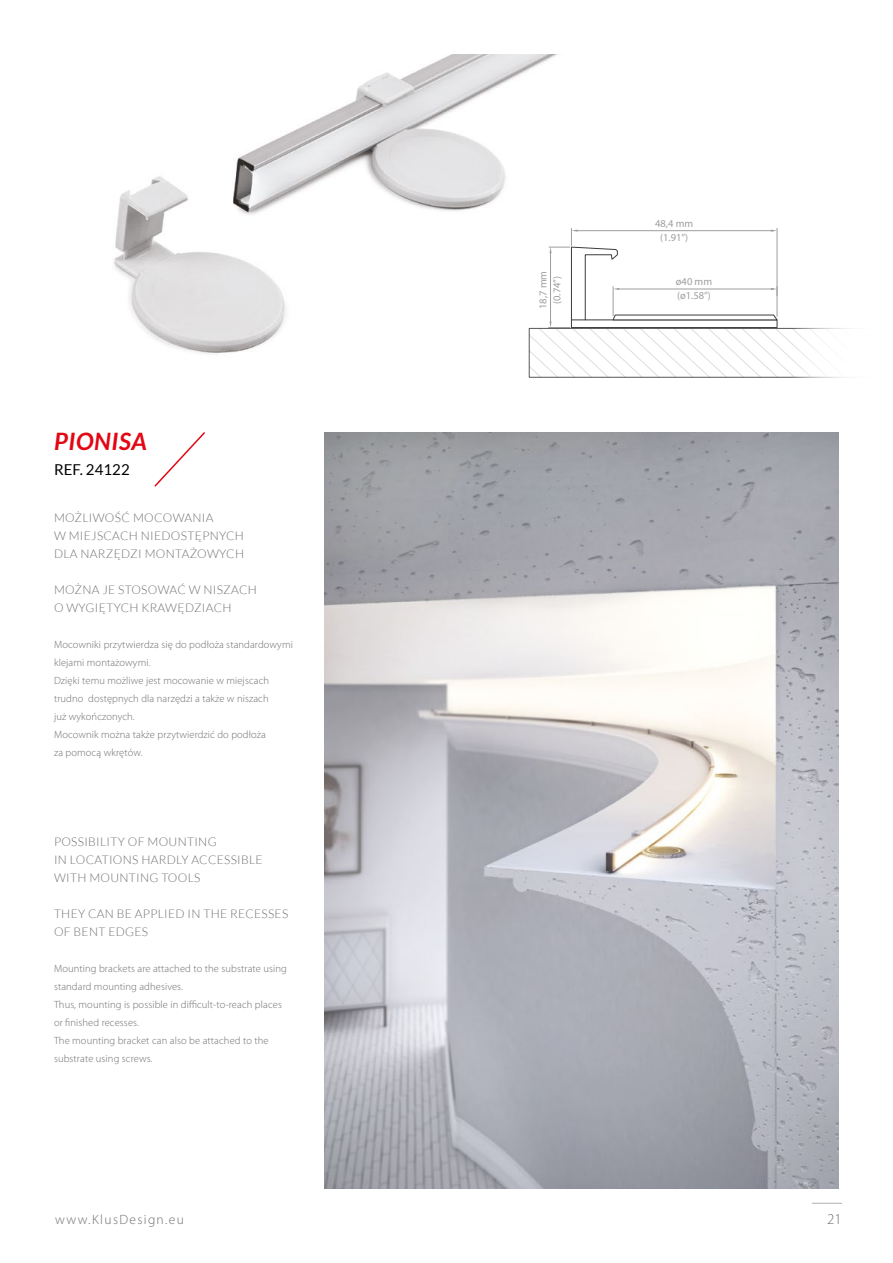
<style>
.page{position:relative;width:893px;height:1263px;background:#fff}
.page>*{position:absolute;margin:0;border:0;box-sizing:border-box;transform-origin:0 0}
.t1{font:italic 700 24px "Lato";letter-spacing:.025em;color:#e30613}
.t2{font:15px "Lato";letter-spacing:.005em;color:#000}
.t3{font:300 15px "Myriad Pro";color:#706f6f}
.t4{font:300 13.5px "Myriad Pro";letter-spacing:.1em;color:#706f6f}
.t5{font:300 12px/18px "Lato";letter-spacing:.025em;color:#706f6f}
.t6{font:300 10.5px/18px "Myriad Pro";letter-spacing:.01em;color:#706f6f}
.t7{font:10.5px/14px "Myriad Pro";color:#9d9d9c;text-align:center}
</style>
<div class="page">
<img style="left:114px;top:54px;width:677px;height:324px">
<img style="left:324px;top:432px;width:515px;height:756px">
<svg style="left:529px;top:228px;width:262px;height:149px"></svg>
<svg style="left:154px;top:432px;width:51px;height:55px"></svg>
<hr style="left:812px;top:1203px;width:30px;height:1px;background:#b3b2b2">
<h1 class="t1" style="left:54px;top:428px;width:94px">PIONISA</h1>
<h2 class="t2" style="left:54px;top:461px;width:77px">REF. 24122</h2>
<p class="t5" style="left:54px;top:509px;width:192px">MOŻLIWOŚĆ MOCOWANIA<br>W MIEJSCACH NIEDOSTĘPNYCH<br>DLA NARZĘDZI MONTAŻOWYCH</p>
<p class="t5" style="left:54px;top:581px;width:204px">MOŻNA JE STOSOWAĆ W NISZACH<br>O WYGIĘTYCH KRAWĘDZIACH</p>
<p class="t6" style="left:54px;top:636px;width:240px">Mocowniki przytwierdza się do podłoża standardowymi klejami montażowymi.<br>Dzięki temu możliwe jest mocowanie w miejscach trudno dostępnych dla narzędzi a także w niszach<br>już wykończonych.<br>Mocownik można także przytwierdzić do podłoża<br>za pomocą wkrętów.</p>
<p class="t5" style="left:54px;top:833px;width:210px">POSSIBILITY OF MOUNTING<br>IN LOCATIONS HARDLY ACCESSIBLE<br>WITH MOUNTING TOOLS</p>
<p class="t5" style="left:54px;top:905px;width:236px">THEY CAN BE APPLIED IN THE RECESSES<br>OF BENT EDGES</p>
<p class="t6" style="left:54px;top:960px;width:234px">Mounting brackets are attached to the substrate using standard mounting adhesives.<br>Thus, mounting is possible in difficult-to-reach places or finished recesses.<br>The mounting bracket can also be attached to the substrate using screws.</p>
<p class="t7" style="left:536px;top:309px;width:40px;rotate:-90deg">18,7 mm (0.74”)</p>
<p class="t7" style="left:655px;top:216px;width:40px">48,4 mm (1.91”)</p>
<p class="t7" style="left:676px;top:275px;width:38px;text-align:left">ø40 mm (ø1.58”)</p>
<p class="t4" style="left:55px;top:1212px;width:130px">www.KlusDesign.eu</p>
<h2 class="t3" style="left:827px;top:1211px;width:16px">21</h2>
</div>
